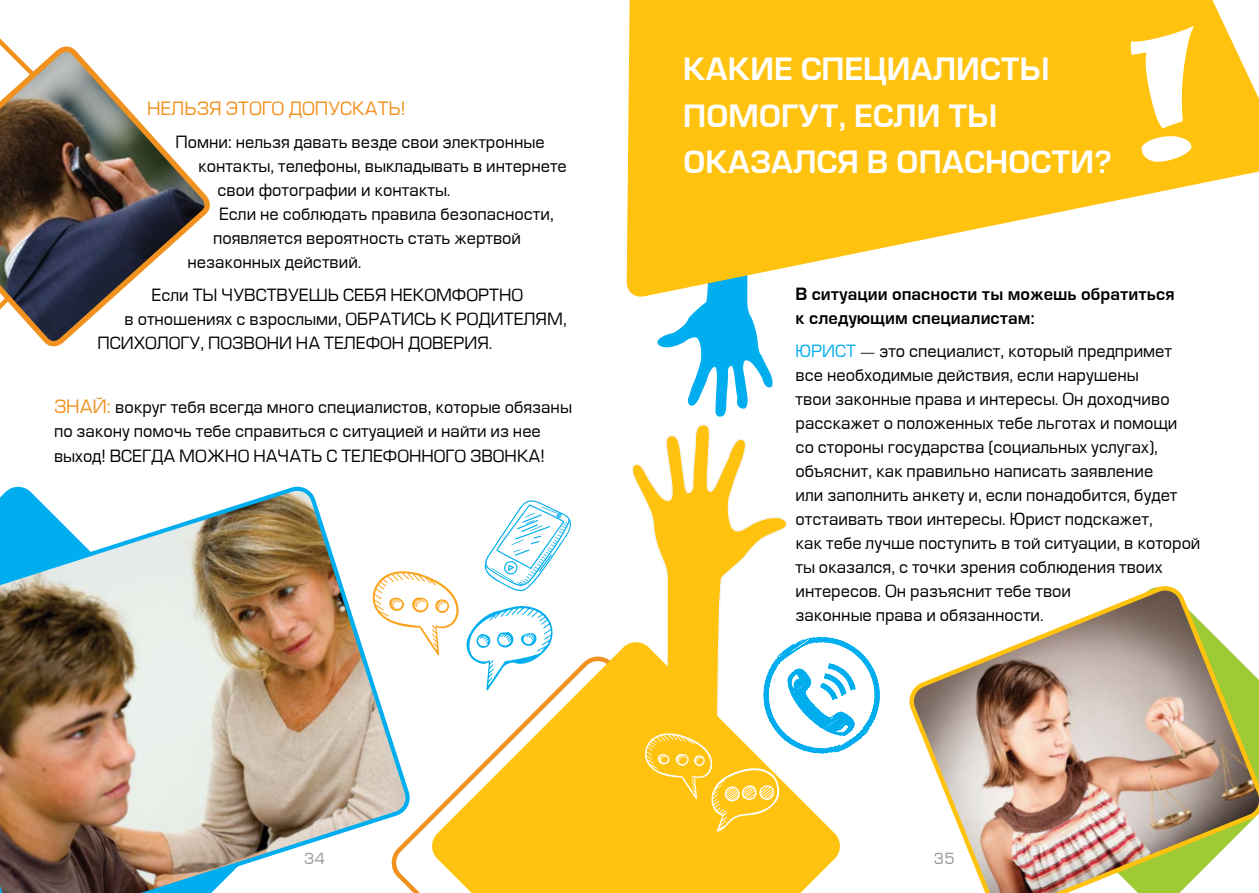
<style>
.page{position:relative;width:1259px;height:893px;background:#fff}
.page>*{position:absolute;margin:0;border:0;box-sizing:border-box;transform-origin:0 0}
.t1{font:30px/46.5px "GL Europe Demi Normal";color:#fff}
.t2{font:18px "GL Europe Normal";color:#f19220}
.t3{font:16.5px/24px "GL Europe Normal";color:#000}
.t4{font:16.5px/24px "GL Europe Demi Normal";color:#000}
.t5{font:15px "GL Europe Normal";color:#939598}
.s1{font-size:18px;color:#f19220}
.s2{color:#00aeef}
.s3{font-family:"Minion Pro"}
</style>
<div class="page">
<img style="left:0;top:45px;width:210px;height:302px">
<img style="left:0;top:486px;width:410px;height:407px">
<svg style="left:484px;top:500px;width:87px;height:92px"></svg>
<svg style="left:525px;top:513px;width:10px;height:5px"></svg>
<svg style="left:491px;top:568px;width:23px;height:14px"></svg>
<svg style="left:467px;top:606px;width:86px;height:34px"></svg>
<svg style="left:368px;top:570px;width:91px;height:85px"></svg>
<svg style="left:657px;top:298px;width:116px;height:119px"></svg>
<svg style="left:632px;top:424px;width:155px;height:212px"></svg>
<svg style="left:626px;top:0;width:633px;height:298px;fill:#ffc20e"></svg>
<svg style="left:430px;top:640px;width:410px;height:253px;fill:#ffc20e"></svg>
<img style="left:909px;top:586px;width:350px;height:307px">
<svg style="left:1130px;top:26px;width:63px;height:136px"></svg>
<svg style="left:641px;top:636px;width:239px;height:196px"></svg>
<p class="t2" style="left:147px;top:99px;width:260px">НЕЛЬЗЯ ЭТОГО ДОПУСКАТЬ!</p>
<p class="t3" style="left:176px;top:131px;width:370px">Помни: нельзя давать везде свои электронные</p>
<p class="t3" style="left:198px;top:155px;width:370px">контакты, телефоны, выкладывать в интернете</p>
<p class="t3" style="left:218px;top:179px;width:234px">свои фотографии и контакты.</p>
<p class="t3" style="left:219px;top:203px;width:336px">Если не соблюдать правила безопасности,</p>
<p class="t3" style="left:213px;top:227px;width:309px">появляется вероятность стать жертвой</p>
<p class="t3" style="left:188px;top:251px;width:175px">незаконных действий.</p>
<p class="t3" style="left:152px;top:283px;width:373px">Если ТЫ ЧУВСТВУЕШЬ СЕБЯ НЕКОМФОРТНО</p>
<p class="t3" style="left:125px;top:307px;width:444px">в отношениях с взрослыми, ОБРАТИСЬ К РОДИТЕЛЯМ,</p>
<p class="t3" style="left:98px;top:331px;width:396px">ПСИХОЛОГУ, ПОЗВОНИ НА ТЕЛЕФОН ДОВЕРИЯ.</p>
<p class="t3" style="left:54px;top:396px;width:519px"><span class="s1">ЗНАЙ:</span> вокруг тебя всегда много специалистов, которые обязаны по закону помочь тебе справиться с ситуацией и найти из нее выход! ВСЕГДА МОЖНО НАЧАТЬ С ТЕЛЕФОННОГО ЗВОНКА!</p>
<h1 class="t1" style="left:683px;top:46px;width:430px">КАКИЕ СПЕЦИАЛИСТЫ<br>ПОМОГУТ, ЕСЛИ ТЫ<br>ОКАЗАЛСЯ В ОПАСНОСТИ?</h1>
<p class="t4" style="left:795px;top:282px;width:380px">В ситуации опасности ты можешь обратиться к следующим специалистам:</p>
<p class="t3" style="left:795px;top:339px;width:406px"><span class="s2">ЮРИСТ</span> <span class="s3">—</span> это специалист, который предпримет все необходимые действия, если нарушены<br>твои законные права и интересы. Он доходчиво расскажет о положенных тебе льготах и помощи<br>со стороны государства (социальных услугах), объяснит, как правильно написать заявление<br>или заполнить анкету и, если понадобится, будет отстаивать твои интересы. Юрист подскажет,<br>как тебе лучше поступить в той ситуации, в которой ты оказался, с точки зрения соблюдения твоих интересов. Он разъяснит тебе твои<br>законные права и обязанности.</p>
<p class="t5" style="left:304px;top:851px;width:22px">34</p>
<p class="t5" style="left:933px;top:851px;width:22px">35</p>
</div>
